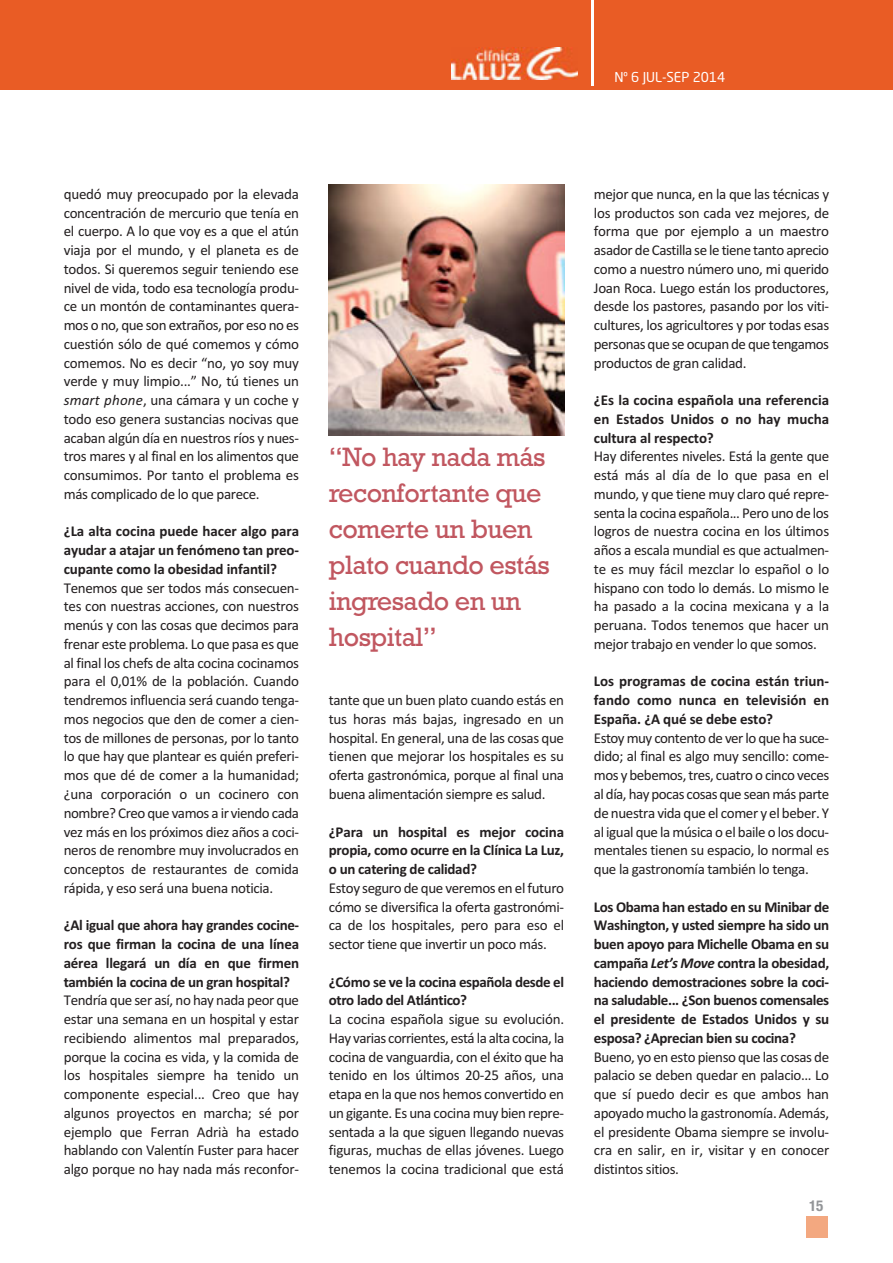
<style>
.page{position:relative;width:893px;height:1263px;background:#fff}
.page>*{position:absolute;margin:0;border:0;box-sizing:border-box;transform-origin:0 0}
.t1{font:27px/36px "Rockwell";letter-spacing:-.02em;color:#c15760}
.t2{font:15px/18.8px "Calibri";letter-spacing:-.025em;color:#231f20;text-align:justify}
.t3{font:700 15px/18.8px "Calibri";letter-spacing:-.015em;color:#231f20;text-align:justify}
.t4{font:700 condensed 15px "Helvetica Neue";color:#939598}
.t5{font:13.5px "Neo Sans Pro";color:#fff}
.s1{font-style:italic}
</style>
<div class="page">
<div style="left:806px;top:1216px;width:21px;height:21px;background:#f3a880"></div>
<img style="left:329px;top:184px;width:235px;height:252px">
<div style="left:0;top:0;width:893px;height:89px;background:#e95c25"></div>
<hr style="left:592px;top:0;width:2px;height:85px;background:#fff">
<img style="left:452px;top:47px;width:126px;height:33px">
<p class="t5" style="left:614px;top:72px;width:113px">Nº 6 JUL-SEP 2014</p>
<p class="t2" style="left:64px;top:186px;width:237px">quedó muy preocupado por la elevada concentración de mercurio que tenía en el cuerpo. A lo que voy es a que el atún viaja por el mundo, y el planeta es de todos. Si queremos seguir teniendo ese nivel de vida, todo esa tecnología produ&shy;ce un montón de contaminantes quera&shy;mos o no, que son extraños, por eso no es cuestión sólo de qué comemos y cómo comemos. No es decir “no, yo soy muy verde y muy limpio...” No, tú tienes un <span class="s1">smart phone</span>, una cámara y un coche y todo eso genera sustancias nocivas que acaban algún día en nuestros ríos y nues&shy;tros mares y al final en los alimentos que consumimos. Por tanto el problema es más complicado de lo que parece.</p>
<p class="t3" style="left:64px;top:523px;width:237px">¿La alta cocina puede hacer algo para ayudar a atajar un fenómeno tan preo&shy;cupante como la obesidad infantil?</p>
<p class="t2" style="left:64px;top:580px;width:237px">Tenemos que ser todos más consecuen&shy;tes con nuestras acciones, con nuestros menús y con las cosas que decimos para frenar este problema. Lo que pasa es que al final los chefs de alta cocina cocinamos para el 0,01% de la población. Cuando tendremos influencia será cuando tenga&shy;mos negocios que den de comer a cien&shy;tos de millones de personas, por lo tanto lo que hay que plantear es quién preferi&shy;mos que dé de comer a la humanidad; ¿una corporación o un cocinero con nombre? Creo que vamos a ir viendo cada vez más en los próximos diez años a coci&shy;neros de renombre muy involucrados en conceptos de restaurantes de comida rápida, y eso será una buena noticia.</p>
<p class="t3" style="left:64px;top:917px;width:237px">¿Al igual que ahora hay grandes cocine&shy;ros que firman la cocina de una línea aérea llegará un día en que firmen también la cocina de un gran hospital?</p>
<p class="t2" style="left:64px;top:992px;width:237px">Tendría que ser así, no hay nada peor que estar una semana en un hospital y estar recibiendo alimentos mal preparados, porque la cocina es vida, y la comida de los hospitales siempre ha tenido un componente especial... Creo que hay algunos proyectos en marcha; sé por ejemplo que Ferran Adrià ha estado hablando con Valentín Fuster para hacer algo porque no hay nada más reconfor-</p>
<h1 class="t1" style="left:329px;top:441px;width:223px">“No hay nada más reconfortante que comerte un buen plato cuando estás ingresado en un hospital”</h1>
<p class="t2" style="left:329px;top:692px;width:237px">tante que un buen plato cuando estás en tus horas más bajas, ingresado en un hospital. En general, una de las cosas que tienen que mejorar los hospitales es su oferta gastronómica, porque al final una buena alimentación siempre es salud.</p>
<p class="t3" style="left:329px;top:823px;width:237px">¿Para un hospital es mejor cocina propia, como ocurre en la Clínica La Luz, o un catering de calidad?</p>
<p class="t2" style="left:329px;top:880px;width:237px">Estoy seguro de que veremos en el futuro cómo se diversifica la oferta gastronómi&shy;ca de los hospitales, pero para eso el sector tiene que invertir un poco más.</p>
<p class="t3" style="left:329px;top:973px;width:237px">¿Cómo se ve la cocina española desde el otro lado del Atlántico?</p>
<p class="t2" style="left:329px;top:1011px;width:237px">La cocina española sigue su evolución.<br>Hay varias corrientes, está la alta cocina, la cocina de vanguardia, con el éxito que ha tenido en los últimos 20-25 años, una etapa en la que nos hemos convertido en un gigante. Es una cocina muy bien repre&shy;sentada a la que siguen llegando nuevas figuras, muchas de ellas jóvenes. Luego tenemos la cocina tradicional que está</p>
<p class="t2" style="left:594px;top:186px;width:237px">mejor que nunca, en la que las técnicas y los productos son cada vez mejores, de forma que por ejemplo a un maestro asador de Castilla se le tiene tanto aprecio como a nuestro número uno, mi querido Joan Roca. Luego están los productores, desde los pastores, pasando por los viti&shy;cultures, los agricultores y por todas esas personas que se ocupan de que tengamos productos de gran calidad.</p>
<p class="t3" style="left:594px;top:392px;width:237px">¿Es la cocina española una referencia en Estados Unidos o no hay mucha cultura al respecto?</p>
<p class="t2" style="left:594px;top:448px;width:237px">Hay diferentes niveles. Está la gente que está más al día de lo que pasa en el mundo, y que tiene muy claro qué repre&shy;senta la cocina española... Pero uno de los logros de nuestra cocina en los últimos años a escala mundial es que actualmen&shy;te es muy fácil mezclar lo español o lo hispano con todo lo demás. Lo mismo le ha pasado a la cocina mexicana y a la peruana. Todos tenemos que hacer un mejor trabajo en vender lo que somos.</p>
<p class="t3" style="left:594px;top:673px;width:237px">Los programas de cocina están triun&shy;fando como nunca en televisión en España. ¿A qué se debe esto?</p>
<p class="t2" style="left:594px;top:730px;width:237px">Estoy muy contento de ver lo que ha suce&shy;dido; al final es algo muy sencillo: come&shy;mos y bebemos, tres, cuatro o cinco veces al día, hay pocas cosas que sean más parte de nuestra vida que el comer y el beber. Y al igual que la música o el baile o los docu&shy;mentales tienen su espacio, lo normal es que la gastronomía también lo tenga.</p>
<p class="t3" style="left:594px;top:898px;width:237px">Los Obama han estado en su Minibar de Washington, y usted siempre ha sido un buen apoyo para Michelle Obama en su campaña <span class="s1">Let’s Move</span> contra la obesidad, haciendo demostraciones sobre la coci&shy;na saludable... ¿Son buenos comensales el presidente de Estados Unidos y su esposa? ¿Aprecian bien su cocina?</p>
<p class="t2" style="left:594px;top:1048px;width:237px">Bueno, yo en esto pienso que las cosas de palacio se deben quedar en palacio... Lo que sí puedo decir es que ambos han apoyado mucho la gastronomía. Además, el presidente Obama siempre se involu&shy;cra en salir, en ir, visitar y en conocer distintos sitios.</p>
<p class="t4" style="left:809px;top:1197px;width:16px">15</p>
</div>
